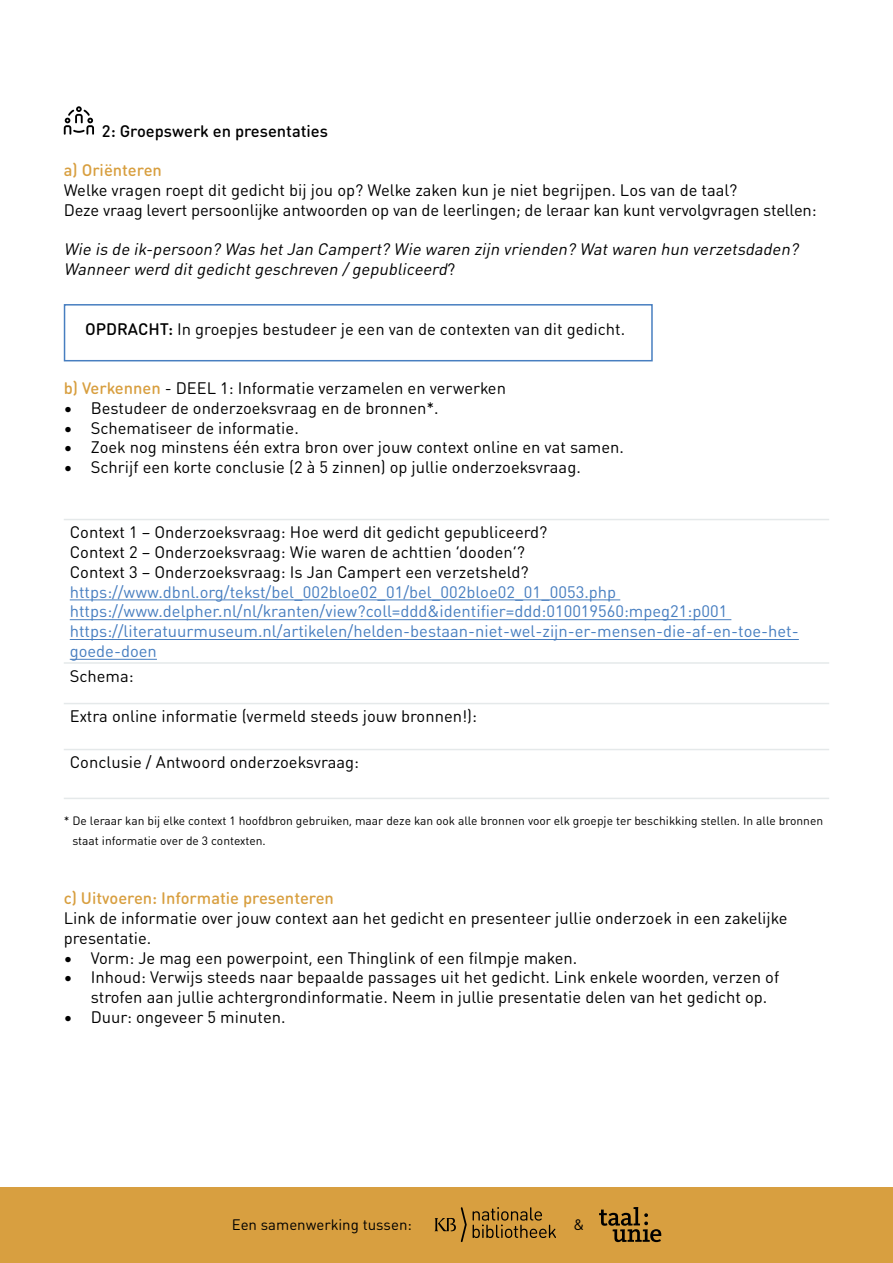
<style>
.page{position:relative;width:893px;height:1263px;background:#fff}
.page>*{position:absolute;margin:0;border:0;box-sizing:border-box;transform-origin:0 0}
.t1{font:16.5px/19.8px "DIN Round Pro";color:#000}
.t2{font:16.5px/19.8px "DIN Round Pro";color:#477ec0}
.t3{font:italic 16.5px/19.8px "DIN Round Pro";color:#000}
.t4{font:500 16.5px "DIN Round Pro";color:#d89f40}
.t5{font:500 16.5px "DIN Round Pro";color:#000}
.t6{font:15px "DIN Round Pro";color:#000}
.t7{font:12px/19.8px "DIN Round Pro";color:#000}
.s1{font-style:normal}
.s2{font-weight:500}
.s3{font-weight:500;color:#d89f40}
</style>
<div class="page">
<div style="left:0;top:1187px;width:893px;height:76px;background:#d89f40"></div>
<svg style="left:473px;top:1207px;width:83px;height:31px"></svg>
<svg style="left:434px;top:1207px;width:33px;height:35px"></svg>
<svg style="left:599px;top:1207px;width:62px;height:35px"></svg>
<svg style="left:64px;top:106px;width:30px;height:29px"></svg>
<hr style="left:64px;top:519px;width:765px;height:1px;background:#e5e9ea">
<hr style="left:64px;top:662px;width:765px;height:2px;background:#e5e9ea">
<hr style="left:64px;top:703px;width:765px;height:1px;background:#e5e9ea">
<hr style="left:64px;top:749px;width:765px;height:1px;background:#e5e9ea">
<hr style="left:64px;top:798px;width:765px;height:1px;background:#e5e9ea">
<hr style="left:70px;top:599px;width:550px;height:1px;background:#477ec0">
<hr style="left:70px;top:619px;width:661px;height:1px;background:#477ec0">
<hr style="left:70px;top:639px;width:729px;height:1px;background:#477ec0">
<hr style="left:70px;top:659px;width:87px;height:1px;background:#477ec0">
<div style="left:64px;top:304px;width:589px;height:57px;border:2px solid #477ec0"></div>
<p class="t5" style="left:102px;top:118px;width:228px">2: Groepswerk en presentaties</p>
<p class="t4" style="left:64px;top:158px;width:100px">a) Oriënteren</p>
<p class="t1" style="left:64px;top:179px;width:754px">Welke vragen roept dit gedicht bij jou op? Welke zaken kun je niet begrijpen. Los van de taal?<br>Deze vraag levert persoonlijke antwoorden op van de leerlingen; de leraar kan kunt vervolgvragen stellen:</p>
<p class="t3" style="left:64px;top:239px;width:740px">Wie is de ik-persoon? Was hetJan Campert? Wie waren zijn vrienden? Watwaren hun verzetsdaden?<br>Wanneerwerd ditgedichtgeschreven /gepubliceerd<span class="s1">?</span></p>
<p class="t1" style="left:85px;top:318px;width:542px"><span class="s2">OPDRACHT:</span> In groepjes bestudeer je een van de contexten van dit gedicht.</p>
<p class="t1" style="left:64px;top:377px;width:444px"><span class="s3">b) Verkennen</span> - DEEL 1: Informatie verzamelen en verwerken</p>
<p class="t1" style="left:64px;top:397px;width:376px">• Bestudeer de onderzoeksvraag en de bronnen*.</p>
<p class="t1" style="left:64px;top:417px;width:236px">• Schematiseer de informatie.</p>
<p class="t1" style="left:64px;top:437px;width:562px">• Zoek nog minstens één extra bron over jouw context online en vat samen.</p>
<p class="t1" style="left:64px;top:456px;width:518px">• Schrijf een korte conclusie (2 à 5 zinnen) op jullie onderzoeksvraag.</p>
<p class="t1" style="left:70px;top:521px;width:479px">Context 1 – Onderzoeksvraag: Hoe werd dit gedicht gepubliceerd?<br>Context 2 – Onderzoeksvraag: Wie waren de achttien ‘dooden’?<br>Context 3 – Onderzoeksvraag: Is Jan Campert een verzetsheld?</p>
<p class="t2" style="left:70px;top:581px;width:730px">https://www.dbnl.org/tekst/bel_002bloe02_01/bel_002bloe02_01_0053.php https://www.delpher.nl/nl/kranten/view?coll=ddd&amp;identifier=ddd:010019560:mpeg21:p001 https://literatuurmuseum.nl/artikelen/helden-bestaan-niet-wel-zijn-er-mensen-die-af-en-toe-het&shy;goede-doen</p>
<p class="t1" style="left:70px;top:665px;width:65px">Schema:</p>
<p class="t1" style="left:70px;top:705px;width:409px">Extra online informatie (vermeld steeds jouw bronnen!):</p>
<p class="t1" style="left:70px;top:751px;width:291px">Conclusie / Antwoord onderzoeksvraag:</p>
<p class="t7" style="left:72px;top:810px;width:752px;text-indent:-9px">* De leraar kan bij elke context 1 hoofdbron gebruiken, maar deze kan ook alle bronnen voor elk groepje ter beschikking stellen. In alle bronnen staat informatie over de 3 contexten.</p>
<p class="t4" style="left:64px;top:885px;width:272px">c) Uitvoeren: Informatie presenteren</p>
<p class="t1" style="left:64px;top:907px;width:725px">Link de informatie over jouw context aan het gedicht en presenteer jullie onderzoek in een zakelijke presentatie.</p>
<p class="t1" style="left:64px;top:947px;width:515px">• Vorm: Je mag een powerpoint, een Thinglink of een filmpje maken.</p>
<p class="t1" style="left:91px;top:967px;width:690px;text-indent:-27px">• Inhoud: Verwijs steeds naar bepaalde passages uit het gedicht. Link enkele woorden, verzen of strofen aan jullie achtergrondinformatie. Neem in jullie presentatie delen van het gedicht op.</p>
<p class="t1" style="left:64px;top:1006px;width:223px">• Duur: ongeveer 5 minuten.</p>
<p class="t6" style="left:232px;top:1213px;width:182px">Een samenwerking tussen:</p>
<p class="t6" style="left:573px;top:1213px;width:12px">&amp;</p>
</div>
